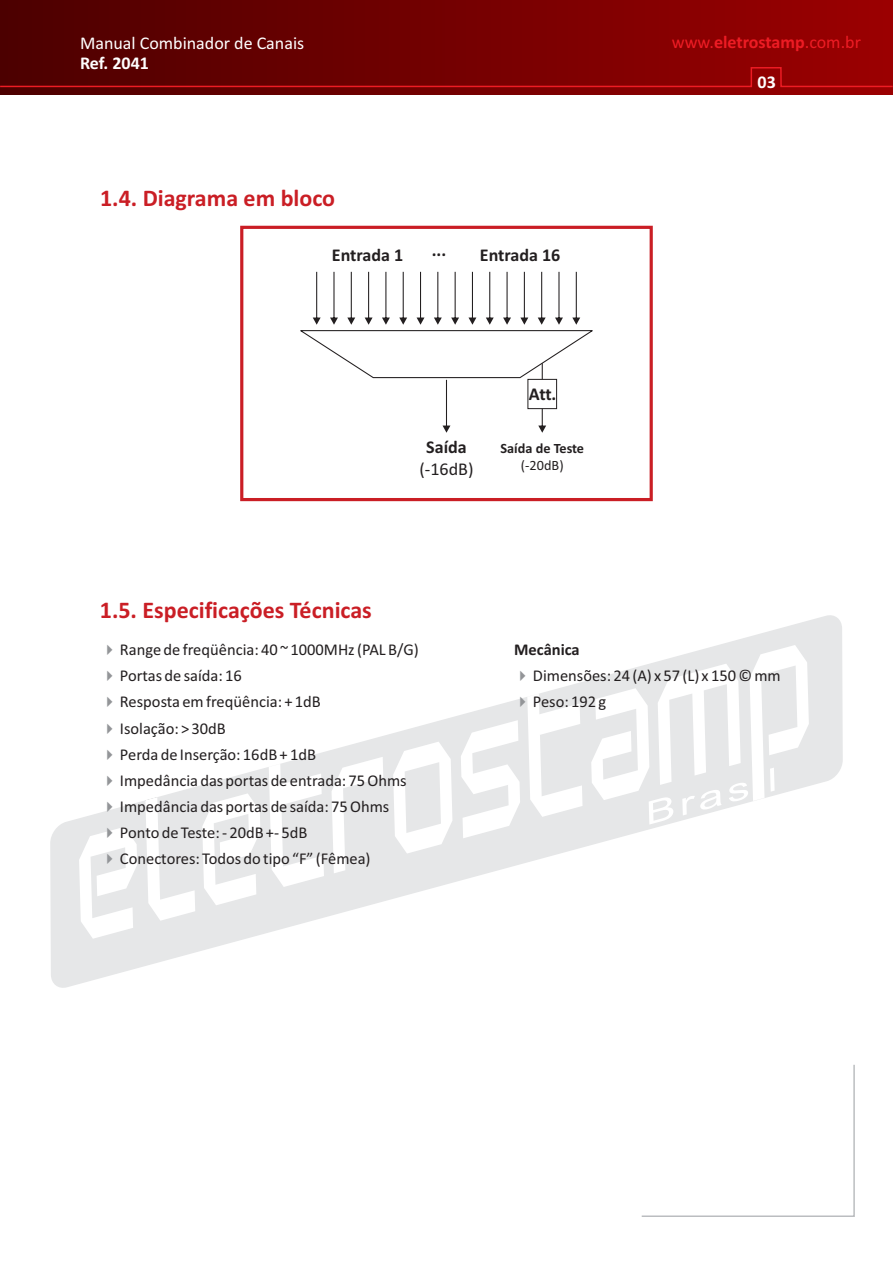
<style>
.page{position:relative;width:893px;height:1263px;background:#fff}
.page>*{position:absolute;margin:0;border:0;box-sizing:border-box;transform-origin:0 0}
.t1{font:700 24px "Calibri";color:#ca1e25}
.t2{font:700 18px "Calibri";color:#231f20}
.t3{font:18px "Calibri";color:#fff}
.t4{font:18px "Calibri";color:#ed1c24}
.t5{font:700 18px "Calibri";color:#fff}
.t6{font:18px "Calibri";color:#231f20}
.t7{font:16.5px "Calibri";color:#231f20}
.t8{font:700 16.5px "Calibri";color:#231f20}
.t9{font:700 14.25px "Calibri";color:#231f20}
.t10{font:14.25px "Calibri";color:#231f20}
.s1{font-weight:700}
.s2{color:#939598}
</style>
<div class="page">
<div style="left:0;top:0;width:893px;height:95px;background:linear-gradient(to right,#4c0000,#9b0001)"></div>
<svg style="left:0;top:66px;width:893px;height:22px;background:#7c0102"></svg>
<svg style="left:50px;top:615px;width:793px;height:373px"></svg>
<svg style="left:641px;top:1064px;width:214px;height:153px"></svg>
<svg style="left:300px;top:272px;width:293px;height:161px"></svg>
<div style="left:240px;top:226px;width:413px;height:275px;border:3px solid #ca1e25"></div>
<p class="t3" style="left:80px;top:35px;width:226px">Manual Combinador de Canais</p>
<p class="t5" style="left:80px;top:55px;width:70px">Ref. 2041</p>
<h1 class="t1" style="left:100px;top:188px;width:237px">1.4. Diagrama em bloco</h1>
<p class="t2" style="left:332px;top:248px;width:73px">Entrada 1</p>
<p class="t2" style="left:480px;top:248px;width:82px">Entrada 16</p>
<p class="t2" style="left:432px;top:243px;width:16px">...</p>
<p class="t2" style="left:426px;top:439px;width:42px">Saída</p>
<p class="t6" style="left:419px;top:461px;width:56px">(-16dB)</p>
<p class="t2" style="left:529px;top:386px;width:29px">Att.</p>
<p class="t9" style="left:500px;top:442px;width:85px">Saída de Teste</p>
<p class="t10" style="left:521px;top:459px;width:44px">(-20dB)</p>
<p class="t4" style="left:672px;top:35px;width:191px">www.<span class="s1">eletrostamp</span>.com.br</p>
<p class="t5" style="left:757px;top:75px;width:20px">03</p>
<h1 class="t1" style="left:100px;top:600px;width:273px">1.5. Especificações Técnicas</h1>
<p class="t7" style="left:101px;top:643px;width:319px"><span class="s2">✔</span>Range de freqüência: 40 ~ 1000MHz (PAL B/G)</p>
<p class="t7" style="left:101px;top:669px;width:142px"><span class="s2">✔</span>Portas de saída: 16</p>
<p class="t7" style="left:101px;top:695px;width:221px"><span class="s2">✔</span>Resposta em freqüência: + 1dB</p>
<p class="t7" style="left:101px;top:721px;width:126px"><span class="s2">✔</span>Isolação: &gt; 30dB</p>
<p class="t7" style="left:101px;top:747px;width:216px"><span class="s2">✔</span>Perda de Inserção: 16dB + 1dB</p>
<p class="t7" style="left:101px;top:773px;width:307px"><span class="s2">✔</span>Impedância das portas de entrada: 75 Ohms</p>
<p class="t7" style="left:101px;top:800px;width:290px"><span class="s2">✔</span>Impedância das portas de saída: 75 Ohms</p>
<p class="t7" style="left:101px;top:826px;width:208px"><span class="s2">✔</span>Ponto de Teste: - 20dB +- 5dB</p>
<p class="t7" style="left:101px;top:852px;width:271px"><span class="s2">✔</span>Conectores: Todos do tipo “F” (Fêmea)</p>
<p class="t8" style="left:514px;top:643px;width:67px">Mecânica</p>
<p class="t7" style="left:514px;top:669px;width:268px"><span class="s2">✔</span>Dimensões: 24 (A) x 57 (L) x 150 © mm</p>
<p class="t7" style="left:514px;top:695px;width:94px"><span class="s2">✔</span>Peso: 192 g</p>
</div>
